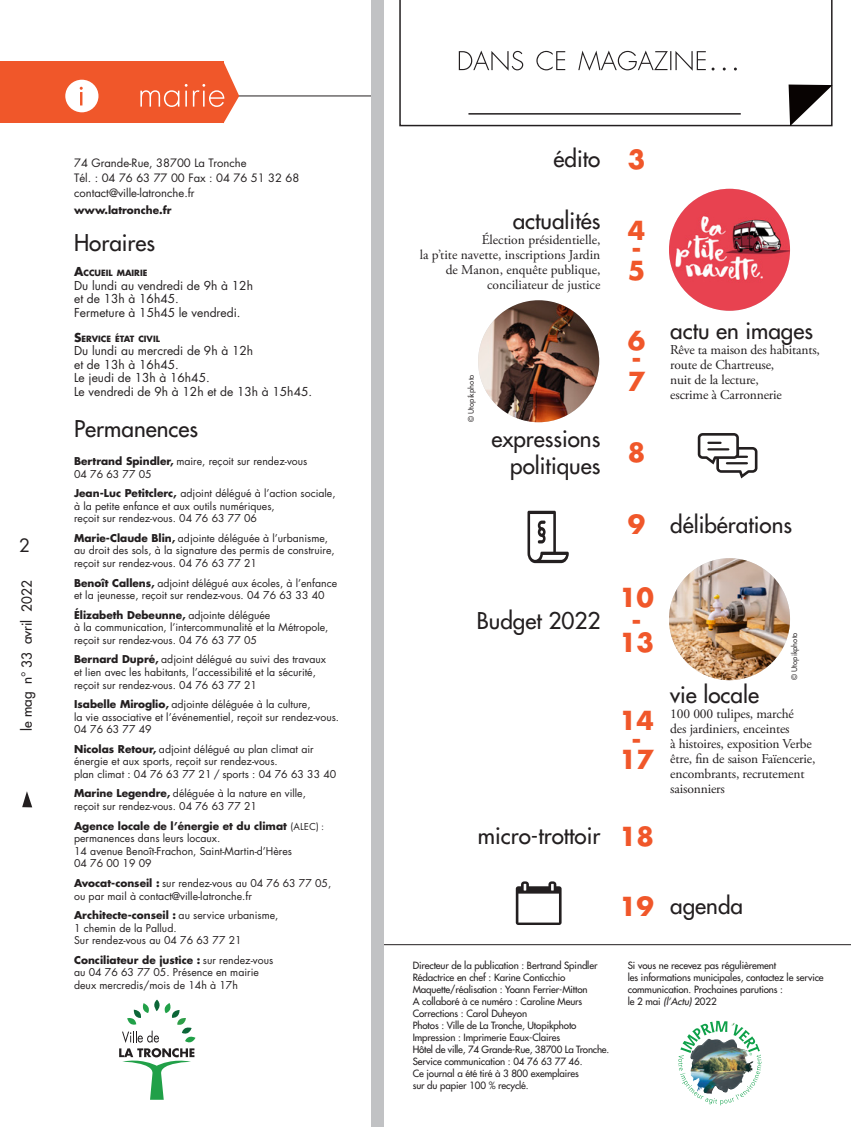
<style>
.page{position:relative;width:851px;height:1127px;background:#fff}
.page>*{position:absolute;margin:0;border:0;box-sizing:border-box;transform-origin:0 0}
.t1{font:700 25.5px/18px "Futura";color:#f0572a}
.t2{font:22.5px/27px "Futura";color:#231f20;text-align:right}
.t3{font:18px "Futura";color:#231f20}
.t4{font:13.5px/15px "Adobe Garamond Pro";letter-spacing:-.01em;color:#231f20}
.t5{font:13.5px "Futura";color:#231f20}
.t6{font:12px/13.5px "Futura";color:#231f20}
.t7{font:11.25px/15px "Futura";color:#231f20}
.t8{font:10.5px/12.6px "Futura";color:#231f20}
.t9{font:700 10.5px "Futura";color:#231f20}
.t10{font:9.75px/12px "Futura";letter-spacing:-.01em;color:#231f20}
.t11{font:700 8.4px "Futura";color:#231f20}
.t12{font:7.5px "Futura";color:#231f20}
.s1{font-size:12px}
.s2{font-weight:700}
.s3{font-family:"Futura PT"}
.s4{font-weight:700;font-size:25.5px;color:#f0572a}
.s5{font-style:italic}
</style>
<div class="page">
<hr style="left:0;top:96px;width:375px;height:1px;background:#231f20">
<svg style="left:119px;top:999px;width:76px;height:101px"></svg>
<hr style="left:380px;top:944px;width:470px;height:1px;background:#231f20">
<img style="left:669px;top:558px;width:120px;height:122px">
<img style="left:669px;top:189px;width:120px;height:122px">
<img style="left:478px;top:300px;width:121px;height:122px">
<div style="left:371px;top:0;width:13px;height:1127px;background:#c1c2c4"></div>
<svg style="left:515px;top:881px;width:46px;height:44px"></svg>
<svg style="left:527px;top:511px;width:41px;height:52px"></svg>
<svg style="left:697px;top:433px;width:60px;height:45px"></svg>
<hr style="left:707px;top:448px;width:22px;height:2px;background:#231f20">
<hr style="left:725px;top:462px;width:22px;height:2px;background:#231f20">
<img style="left:678px;top:1021px;width:83px;height:84px">
<svg style="left:22px;top:791px;width:10px;height:16px"></svg>
<svg style="left:399px;top:0;width:433px;height:126px"></svg>
<svg style="left:458px;top:51px;width:278px;height:20px"></svg>
<hr style="left:468px;top:113px;width:272px;height:2px;background:#231f20">
<div style="left:0;top:62px;width:223px;height:61px;background:#f0572a"></div>
<div style="left:65px;top:80px;width:33px;height:32px;background:#fff;border-radius:50%"></div>
<svg style="left:80px;top:87px;width:3px;height:18px"></svg>
<svg style="left:140px;top:62px;width:99px;height:61px"></svg>
<svg style="left:788px;top:85px;width:44px;height:41px"></svg>
<h3 class="t3" style="left:19px;top:533px;width:13px">2</h3>
<p class="t5" style="left:18px;top:730px;width:152px;rotate:-90deg">le mag n° 33 avril 2022</p>
<p class="t7" style="left:74px;top:155px;width:227px">74 Grande-Rue, 38700 La Tronche<br>Tél. : 04 76 63 77 00 Fax : 04 76 51 32 68 contact@ville-latronche.fr</p>
<p class="t9" style="left:74px;top:202px;width:99px">www.latronche.fr</p>
<h2 class="t2" style="left:74px;top:229px;width:82px">Horaires</h2>
<p class="t11" style="left:74px;top:267px;width:75px"><span class="s1">A</span>CCUEIL MAIRIE</p>
<p class="t6" style="left:74px;top:278px;width:180px">Du lundi au vendredi de 9h à 12h et de 13h à 16h45.<br>Fermeture à 15h45 le vendredi.</p>
<p class="t11" style="left:74px;top:333px;width:87px"><span class="s1">S</span>ERVICE ÉTAT CIVIL</p>
<p class="t6" style="left:74px;top:344px;width:239px">Du lundi au mercredi de 9h à 12h<br>et de 13h à 16h45.<br>Le jeudi de 13h à 16h45.<br>Le vendredi de 9h à 12h et de 13h à 15h45.</p>
<h2 class="t2" style="left:74px;top:415px;width:126px">Permanences</h2>
<p class="t8" style="left:74px;top:455px;width:235px"><span class="s2">Bertrand Spindler,</span> maire, reçoit sur rendez-vous<br>04 76 63 77 05</p>
<p class="t8" style="left:74px;top:487px;width:263px"><span class="s2">Jean-Luc Petitclerc,</span> adjoint délégué à l’action sociale, à la petite enfance et aux outils numériques,<br>reçoit sur rendez-vous. 04 76 63 77 06</p>
<p class="t8" style="left:74px;top:531px;width:262px"><span class="s2">Marie-Claude Blin,</span> adjointe déléguée à l’urbanisme, au droit des sols, à la signature des permis de construire, reçoit sur rendez-vous. 04 76 63 77 21</p>
<p class="t8" style="left:74px;top:576px;width:264px"><span class="s2">Benoît Callens,</span> adjoint délégué aux écoles, à l’enfance et la jeunesse, reçoit sur rendez-vous. 04 76 63 33 40</p>
<p class="t8" style="left:74px;top:608px;width:256px"><span class="s2">Élizabeth Debeunne,</span> adjointe déléguée<br>à la communication, l’intercommunalité et la Métropole, reçoit sur rendez-vous. 04 76 63 77 05</p>
<p class="t8" style="left:74px;top:653px;width:253px"><span class="s2">Bernard Dupré,</span> adjoint délégué au suivi des travaux et lien avec les habitants, l’accessibilité et la sécurité, reçoit sur rendez-vous. 04 76 63 77 21</p>
<p class="t8" style="left:74px;top:698px;width:266px"><span class="s2">Isabelle Miroglio,</span> adjointe déléguée à la culture,<br>la vie associative et l’événementiel, reçoit sur rendez-vous.<br>04 76 63 77 49</p>
<p class="t8" style="left:74px;top:742px;width:264px"><span class="s2">Nicolas Retour,</span> adjoint délégué au plan climat air énergie et aux sports, reçoit sur rendez-vous.<br>plan climat : 04 76 63 77 21 / sports : 04 76 63 33 40</p>
<p class="t8" style="left:74px;top:787px;width:233px"><span class="s2">Marine Legendre,</span> déléguée à la nature en ville, reçoit sur rendez-vous. 04 76 63 77 21</p>
<p class="t8" style="left:74px;top:819px;width:251px"><span class="s2">Agence locale de l’énergie et du climat</span> <span class="s3">(ALEC) : </span>permanences dans leurs locaux.<br>14 avenue Benoît-Frachon, Saint-Martin-d’Hères<br>04 76 00 19 09</p>
<p class="t8" style="left:74px;top:876px;width:258px"><span class="s2">Avocat-conseil :</span> sur rendez-vous au 04 76 63 77 05, ou par mail à contact@ville-latronche.fr</p>
<p class="t8" style="left:74px;top:909px;width:206px"><span class="s2">Architecte-conseil :</span> au service urbanisme,<br>1 chemin de la Pallud.<br>Sur rendez-vous au 04 76 63 77 21</p>
<p class="t8" style="left:74px;top:953px;width:201px"><span class="s2">Conciliateur de justice :</span> sur rendez-vous au 04 76 63 77 05. Présence en mairie deux mercredis/mois de 14h à 17h</p>
<h2 class="t2" style="left:553px;top:145px;width:93px">édito <span class="s4">3</span></h2>
<h2 class="t2" style="left:512px;top:207px;width:89px">actualités</h2>
<p class="t4" style="left:420px;top:232px;width:182px;text-align:right">Élection présidentielle,<br>la p’tite navette, inscriptions Jardin de Manon, enquête publique, conciliateur de justice</p>
<h1 class="t1" style="left:627px;top:220px;width:19px">4 -</h1>
<h1 class="t1" style="left:627px;top:261px;width:19px">5</h1>
<p class="t12" style="left:465px;top:422px;width:49px;rotate:-90deg">© Utopikphoto</p>
<h1 class="t1" style="left:627px;top:331px;width:19px">6 -</h1>
<h1 class="t1" style="left:627px;top:371px;width:19px">7</h1>
<h2 class="t2" style="left:670px;top:317px;width:144px">actu en images</h2>
<p class="t4" style="left:670px;top:343px;width:151px">Rêve ta maison des habitants, route de Chartreuse,<br>nuit de la lecture,<br>escrime à Carronnerie</p>
<h2 class="t2" style="left:491px;top:425px;width:110px">expressions politiques</h2>
<h1 class="t1" style="left:627px;top:443px;width:19px">8</h1>
<h2 class="t2" style="left:627px;top:511px;width:166px"><span class="s4">9</span> délibérations</h2>
<h2 class="t2" style="left:477px;top:607px;width:125px">Budget 2022</h2>
<h1 class="t1" style="left:619px;top:586px;width:36px;line-height:22.5px;text-align:center">10 -<br>13</h1>
<h1 class="t1" style="left:619px;top:710px;width:36px;line-height:19.5px;text-align:center">14 -<br>17</h1>
<h2 class="t2" style="left:478px;top:822px;width:178px">micro-trottoir <span class="s4">18</span></h2>
<p class="t12" style="left:789px;top:680px;width:49px;rotate:-90deg">© Utopikphoto</p>
<h2 class="t2" style="left:670px;top:681px;width:90px">vie locale</h2>
<p class="t4" style="left:670px;top:707px;width:147px">100 000 tulipes, marché<br>des jardiniers, enceintes<br>à histoires, exposition Verbe être, fin de saison Faïencerie, encombrants, recrutement saisonniers</p>
<h2 class="t2" style="left:619px;top:892px;width:125px"><span class="s4">19</span> agenda</h2>
<p class="t10" style="left:412px;top:959px;width:198px">Directeur de la publication : Bertrand Spindler Rédactrice en chef : Karine Conticchio Maquette/réalisation : Yoann Ferrier-Mitton<br>A collaboré à ce numéro : Caroline Meurs Corrections : Carol Duheyon<br>Photos : Ville de La Tronche, Utopikphoto Impression : Imprimerie Eaux-Claires<br>Hôtel de ville, 74 Grande-Rue, 38700 La Tronche.<br>Service communication : 04 76 63 77 46.<br>Ce journal a été tiré à 3 800 exemplaires<br>sur du papier 100 % recyclé.</p>
<p class="t10" style="left:627px;top:959px;width:197px">Si vous ne recevez pas régulièrement<br>les informations municipales, contactez le service communication. Prochaines parutions :<br>le 2 mai <span class="s5">(l’Actu)</span> 2022</p>
</div>
